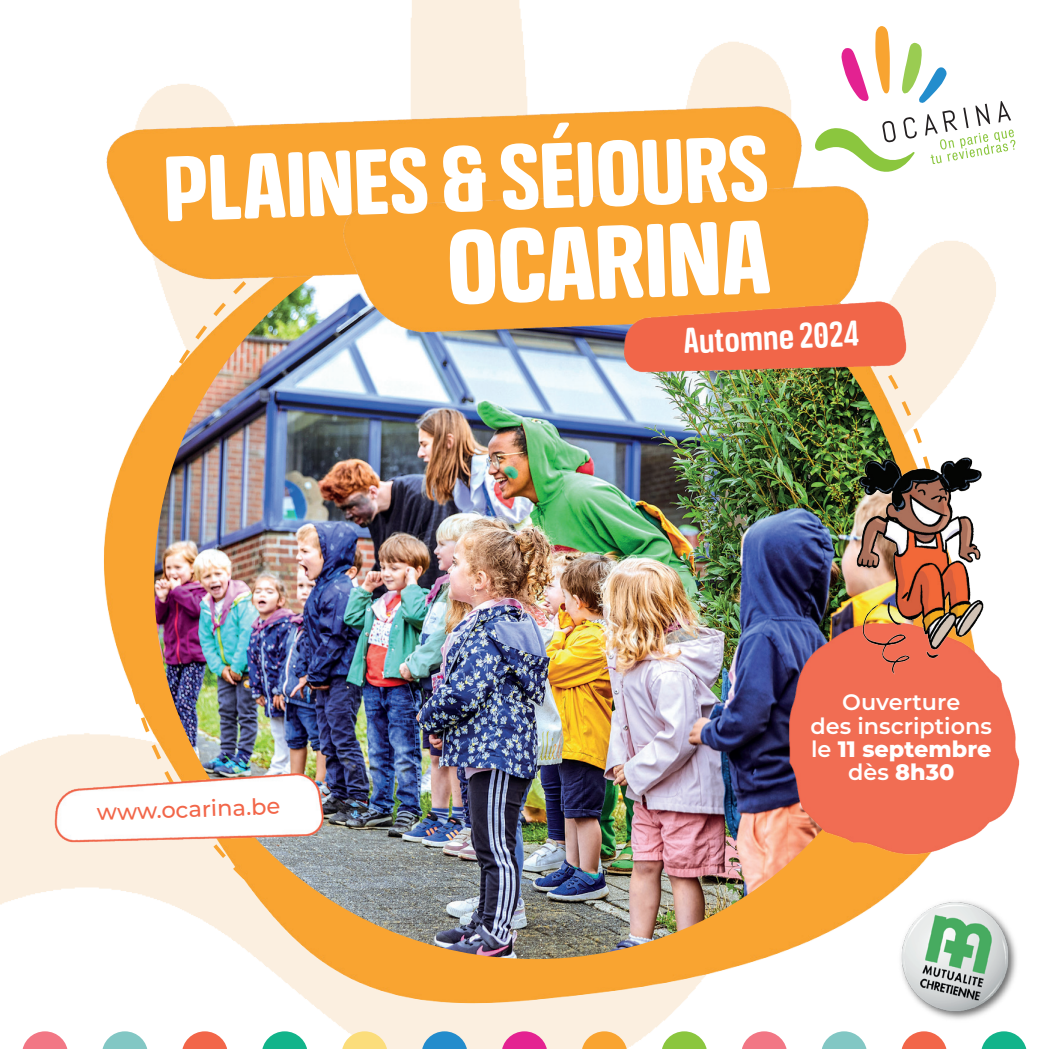
<style>
.page{position:relative;width:1049px;height:1049px;background:#fff}
.page>*{position:absolute;margin:0;border:0;box-sizing:border-box;transform-origin:0 0}
.t1{font:700 100px "Crossfit";color:#fff}
.t2{font:700 88.5px "Crossfit";color:#fff}
.t3{font:600 34.25px "Crossfit";color:#fff;scale:.9 1}
.t4{font:500 22.5px "Montserrat";color:#f26649}
.t5{font:600 22.25px/23.2px "Montserrat";color:#fff;text-align:center}
.s1{font-weight:800}
</style>
<div class="page">
<img style="left:90px;top:240px;width:906px;height:793px">
<img style="left:116px;top:240px;width:831px;height:758px">
<img style="left:764px;top:623px;width:256px;height:240px">
<img style="left:828px;top:418px;width:185px;height:259px">
<img style="left:91px;top:98px;width:711px;height:195px">
<img style="left:334px;top:167px;width:548px;height:205px">
<img style="left:615px;top:292px;width:302px;height:84px">
<svg style="left:815px;top:26px;width:200px;height:146px"></svg>
<img style="left:893px;top:893px;width:125px;height:129px">
<svg style="left:22px;top:1031px;width:46px;height:18px"></svg>
<svg style="left:102px;top:1031px;width:46px;height:18px"></svg>
<svg style="left:182px;top:1031px;width:46px;height:18px"></svg>
<svg style="left:262px;top:1031px;width:46px;height:18px"></svg>
<svg style="left:342px;top:1031px;width:46px;height:18px"></svg>
<svg style="left:422px;top:1031px;width:45px;height:18px"></svg>
<svg style="left:501px;top:1031px;width:46px;height:18px"></svg>
<svg style="left:581px;top:1031px;width:46px;height:18px"></svg>
<svg style="left:661px;top:1031px;width:46px;height:18px"></svg>
<svg style="left:741px;top:1031px;width:46px;height:18px"></svg>
<svg style="left:821px;top:1031px;width:46px;height:18px"></svg>
<svg style="left:901px;top:1031px;width:46px;height:18px"></svg>
<svg style="left:981px;top:1031px;width:46px;height:18px"></svg>
<img style="left:47px;top:765px;width:287px;height:80px">
<h2 class="t2" style="left:161px;top:112px;width:606px;rotate:-2deg">PLAINES &amp; SÉJOURS</h2>
<h1 class="t1" style="left:444px;top:181px;width:325px;rotate:-2deg">OCARINA</h1>
<h3 class="t3" style="left:683px;top:310px;width:196px;rotate:-2deg">Automne 2024</h3>
<p class="t4" style="left:96px;top:796px;width:185px;rotate:-2deg">www.ocarina.be</p>
<p class="t5" style="left:810px;top:690px;width:183px">Ouverture<br>des inscriptions le <span class="s1">11 septembre </span>dès <span class="s1">8h30</span></p>
</div>
